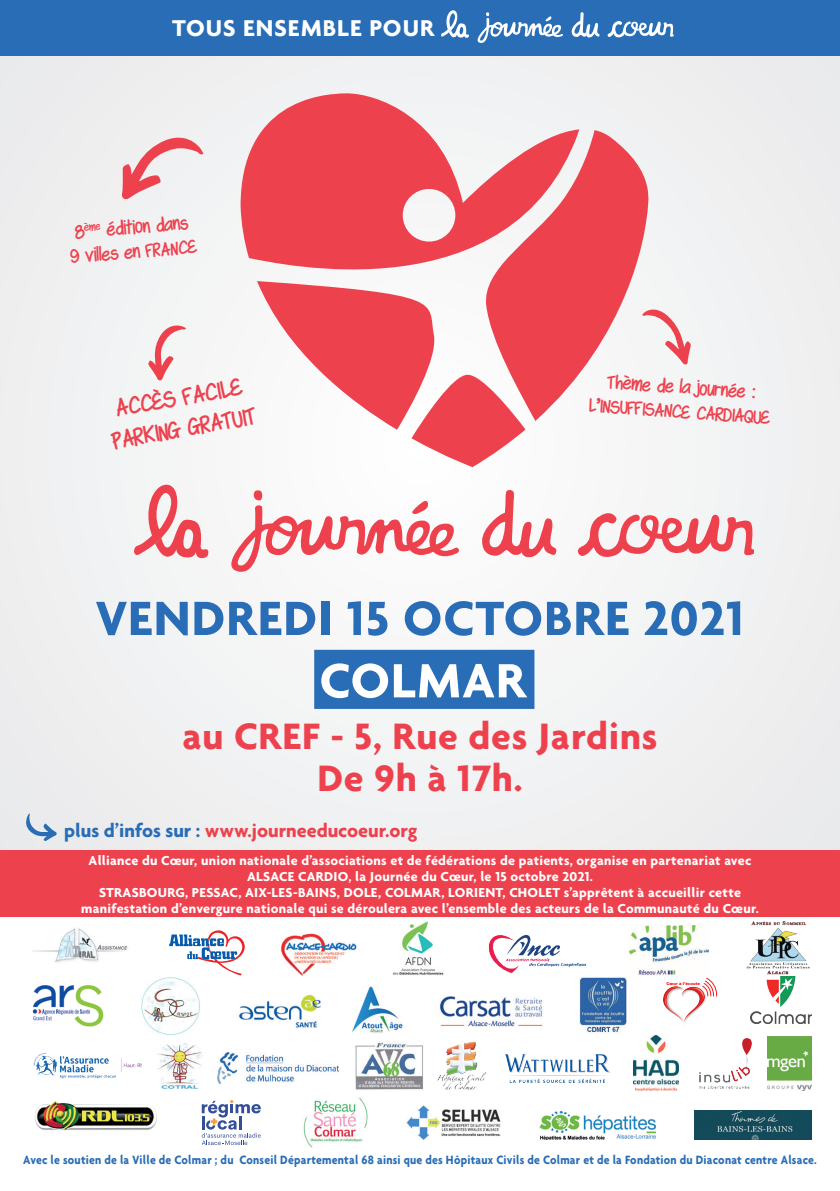
<style>
.page{position:relative;width:840px;height:1191px;background:#fff}
.page>*{position:absolute;margin:0;border:0;box-sizing:border-box;transform-origin:0 0}
.t1{font:700 52px "Agenda";letter-spacing:.02em;color:#296db6}
.t2{font:700 52px "Agenda";letter-spacing:.02em;color:#fff}
.t3{font:700 39.8px/41.2px "Agenda";letter-spacing:.02em;color:#ee414e;text-align:center}
.t4{font:700 26px/31.2px "Swagger";color:#ee414e;text-align:center}
.t5{font:700 24.8px "Agenda";letter-spacing:.04em;color:#fff}
.t6{font:700 20.2px/24.2px "Swagger";color:#ee414e;text-align:center}
.t7{font:700 20px "Agenda";color:#ee414e}
.t8{font:700 14px/16px "Agenda";letter-spacing:.02em;color:#fff;text-align:center}
.t9{font:700 13px "Agenda";letter-spacing:.02em;color:#296db6;scale:.9 1}
.t10{font:900 4px "Arial";color:#ee1d23}
.s1{color:#296db6}
</style>
<div class="page">
<div style="left:0;top:0;width:839px;height:903px;background:#f0f1f2"></div>
<img style="left:32px;top:928px;width:96px;height:34px">
<svg style="left:169px;top:930px;width:75px;height:45px"></svg>
<img style="left:281px;top:933px;width:75px;height:42px">
<img style="left:392px;top:921px;width:51px;height:54px">
<img style="left:488px;top:935px;width:99px;height:39px">
<img style="left:629px;top:925px;width:79px;height:50px">
<img style="left:746px;top:921px;width:64px;height:54px">
<img style="left:32px;top:985px;width:72px;height:41px">
<img style="left:141px;top:977px;width:59px;height:58px">
<img style="left:239px;top:995px;width:82px;height:33px">
<img style="left:352px;top:986px;width:51px;height:47px">
<img style="left:440px;top:996px;width:103px;height:31px">
<img style="left:579px;top:978px;width:47px;height:55px">
<img style="left:663px;top:986px;width:41px;height:38px">
<svg style="left:701px;top:977px;width:15px;height:20px"></svg>
<img style="left:750px;top:977px;width:61px;height:46px">
<img style="left:33px;top:1052px;width:108px;height:26px">
<img style="left:158px;top:1043px;width:44px;height:46px">
<img style="left:218px;top:1052px;width:120px;height:32px">
<img style="left:355px;top:1042px;width:68px;height:48px">
<img style="left:437px;top:1041px;width:49px;height:49px">
<img style="left:505px;top:1054px;width:105px;height:29px">
<img style="left:633px;top:1035px;width:45px;height:56px">
<img style="left:699px;top:1038px;width:52px;height:50px">
<img style="left:767px;top:1036px;width:44px;height:55px">
<img style="left:35px;top:1101px;width:122px;height:29px">
<svg style="left:202px;top:1100px;width:59px;height:45px"></svg>
<img style="left:303px;top:1098px;width:65px;height:50px">
<img style="left:407px;top:1105px;width:93px;height:34px">
<img style="left:539px;top:1110px;width:116px;height:30px">
<img style="left:694px;top:1110px;width:117px;height:30px">
<div style="left:0;top:0;width:839px;height:56px;background:#296db6"></div>
<svg style="left:571px;top:12px;width:28px;height:26px"></svg>
<svg style="left:607px;top:21px;width:66px;height:17px"></svg>
<svg style="left:441px;top:10px;width:122px;height:33px"></svg>
<div style="left:0;top:850px;width:839px;height:67px;background:#ee414e"></div>
<svg style="left:482px;top:490px;width:74px;height:68px"></svg>
<svg style="left:578px;top:513px;width:175px;height:44px"></svg>
<svg style="left:134px;top:485px;width:326px;height:87px"></svg>
<svg style="left:655px;top:309px;width:35px;height:56px"></svg>
<svg style="left:122px;top:137px;width:81px;height:63px"></svg>
<svg style="left:240px;top:93px;width:339px;height:177px;fill:#ee414e"></svg>
<svg style="left:257px;top:281px;width:268px;height:186px"></svg>
<svg style="left:481px;top:130px;width:174px;height:291px;fill:#ee414e"></svg>
<svg style="left:26px;top:813px;width:31px;height:28px"></svg>
<div style="left:314px;top:650px;width:220px;height:59px;background:#296db6"></div>
<svg style="left:148px;top:325px;width:38px;height:56px"></svg>
<h3 class="t5" style="left:172px;top:13px;width:264px">TOUS ENSEMBLE POUR</h3>
<p class="t6" style="left:67px;top:221px;width:128px;rotate:-5deg">8<sup>ème</sup> édition dans<br>9 villes en FRANCE</p>
<h3 class="t4" style="left:104px;top:395px;width:146px;rotate:-10deg">ACCÈS FACILE<br>PARKING GRATUIT</h3>
<p class="t6" style="left:607px;top:370px;width:149px;rotate:4deg">Thème de la journée :</p>
<p class="t6" style="left:589px;top:393px;width:183px;rotate:4deg">L’INSUFFISANCE CARDIAQUE</p>
<h1 class="t1" style="left:96px;top:586px;width:648px">VENDREDI 15 OCTOBRE 2021</h1>
<h1 class="t2" style="left:319px;top:649px;width:208px">COLMAR</h1>
<h2 class="t3" style="left:182px;top:715px;width:476px">au CREF - 5, Rue des Jardins<br>De 9h à 17h.</h2>
<h3 class="t7" style="left:64px;top:818px;width:354px"><span class="s1">plus d’infos sur :</span> www.journeeducoeur.org</h3>
<p class="t8" style="left:81px;top:852px;width:678px">Alliance du Cœur, union nationale d’associations et de fédérations de patients, organise en partenariat avec ALSACE CARDIO, la Journée du Cœur, le 15 octobre 2021.<br>STRASBOURG, PESSAC, AIX-LES-BAINS, DOLE, COLMAR, LORIENT, CHOLET s’apprêtent à accueillir cette manifestation d’envergure nationale qui se déroulera avec l’ensemble des acteurs de la Communauté du Cœur.</p>
<p class="t10" style="left:666px;top:980px;width:35px">Cœur à l’écoute</p>
<p class="t9" style="left:23px;top:1151px;width:882px">Avec le soutien de la Ville de Colmar ; du Conseil Départemental 68 ainsi que des Hôpitaux Civils de Colmar et de la Fondation du Diaconat centre Alsace.</p>
</div>
